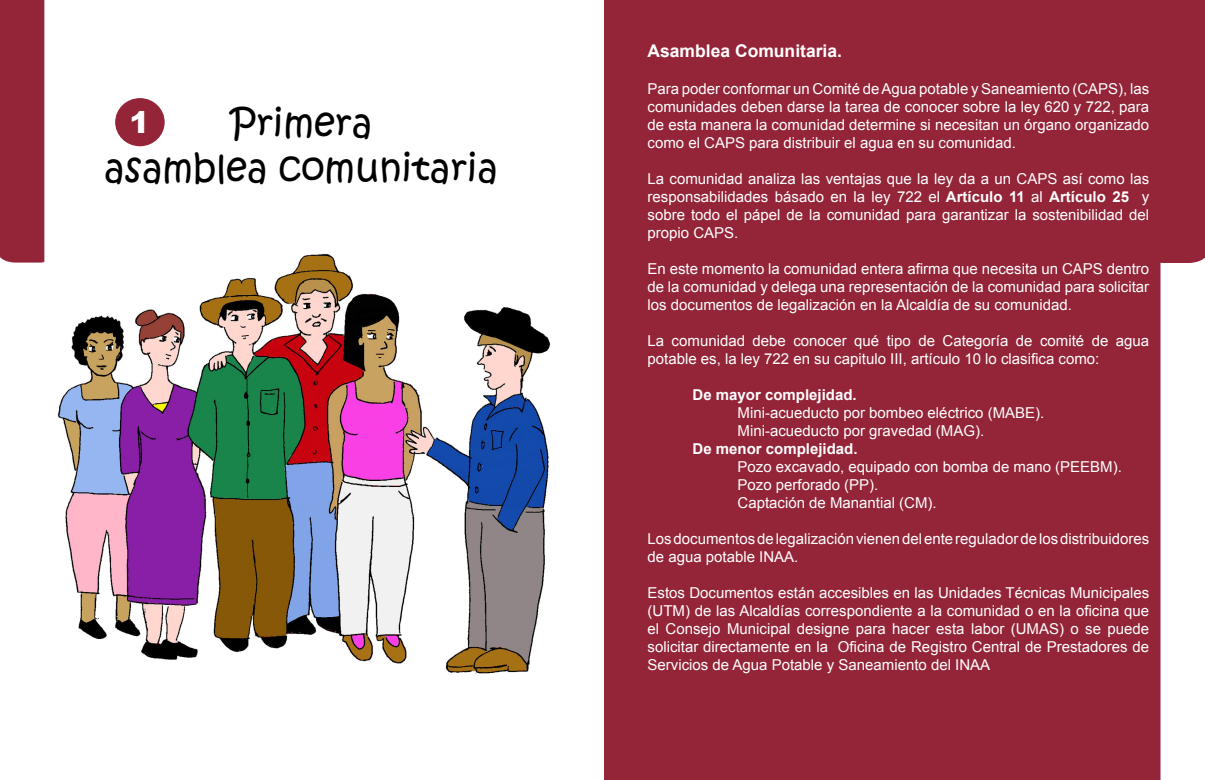
<style>
.page{position:relative;width:1205px;height:780px;background:#fff}
.page>*{position:absolute;margin:0;border:0;box-sizing:border-box;transform-origin:0 0}
.t1{font:37.5px/45px "Kristen ITC";color:#000;text-align:center}
.t2{font:900 30px "Arial";color:#fff}
.t3{font:700 17.5px "Arial";color:#fff}
.t4{font:15px/18px "Arial";color:#fff;text-align:justify}
.t5{font:700 15px "Arial";color:#fff}
.s1{font-weight:700}
</style>
<div class="page">
<img style="left:57px;top:254px;width:494px;height:420px">
<div style="left:116px;top:99px;width:48px;height:47px;background:#942438;border-radius:50%"></div>
<div style="left:115px;top:98px;width:50px;height:48px;border:1px solid #942438;border-radius:50%"></div>
<svg style="left:0;top:0;width:66px;height:278px"></svg>
<div style="left:604px;top:0;width:556px;height:780px;background:#942438"></div>
<div style="left:1144px;top:0;width:61px;height:263px;background:#942438"></div>
<h1 class="t1" style="left:104px;top:101px;width:395px">Primera<br>asamblea comunitaria</h1>
<h2 class="t2" style="left:129px;top:101px;width:22px">1</h2>
<p class="t3" style="left:647px;top:40px;width:196px">Asamblea Comunitaria.</p>
<p class="t4" style="left:647px;top:79px;width:503px">Para poder conformar un Comité de Agua potable y Saneamiento (CAPS), las comunidades deben darse la tarea de conocer sobre la ley 620 y 722, para de esta manera la comunidad determine si necesitan un órgano organizado como el CAPS para distribuir el agua en su comunidad.</p>
<p class="t4" style="left:647px;top:169px;width:503px">La comunidad analiza las ventajas que la ley da a un CAPS así como las responsabilidades básado en la ley 722 el <span class="s1">Artículo 11</span> al <span class="s1">Artículo 25</span> y sobre todo el pápel de la comunidad para garantizar la sostenibilidad del propio CAPS.</p>
<p class="t4" style="left:647px;top:259px;width:503px">En este momento la comunidad entera afirma que necesita un CAPS dentro de la comunidad y delega una representación de la comunidad para solicitar los documentos de legalización en la Alcaldía de su comunidad.</p>
<p class="t4" style="left:647px;top:331px;width:503px">La comunidad debe conocer qué tipo de Categoría de comité de agua potable es, la ley 722 en su capitulo III, artículo 10 lo clasifica como:</p>
<p class="t5" style="left:692px;top:384px;width:166px">De mayor complejidad.</p>
<p class="t4" style="left:737px;top:403px;width:308px">Mini-acueducto por bombeo eléctrico (MABE).<br>Mini-acueducto por gravedad (MAG).</p>
<p class="t5" style="left:692px;top:438px;width:167px">De menor complejidad.</p>
<p class="t4" style="left:737px;top:457px;width:386px;text-align:left">Pozo excavado, equipado con bomba de mano (PEEBM).<br>Pozo perforado (PP).<br>Captación de Manantial (CM).</p>
<p class="t4" style="left:647px;top:529px;width:503px">Los documentos de legalización vienen del ente regulador de los distribuidores de agua potable INAA.</p>
<p class="t4" style="left:647px;top:583px;width:503px">Estos Documentos están accesibles en las Unidades Técnicas Municipales (UTM) de las Alcaldías correspondiente a la comunidad o en la oficina que el Consejo Municipal designe para hacer esta labor (UMAS) o se puede solicitar directamente en la Oficina de Registro Central de Prestadores de Servicios de Agua Potable y Saneamiento del INAA</p>
</div>
